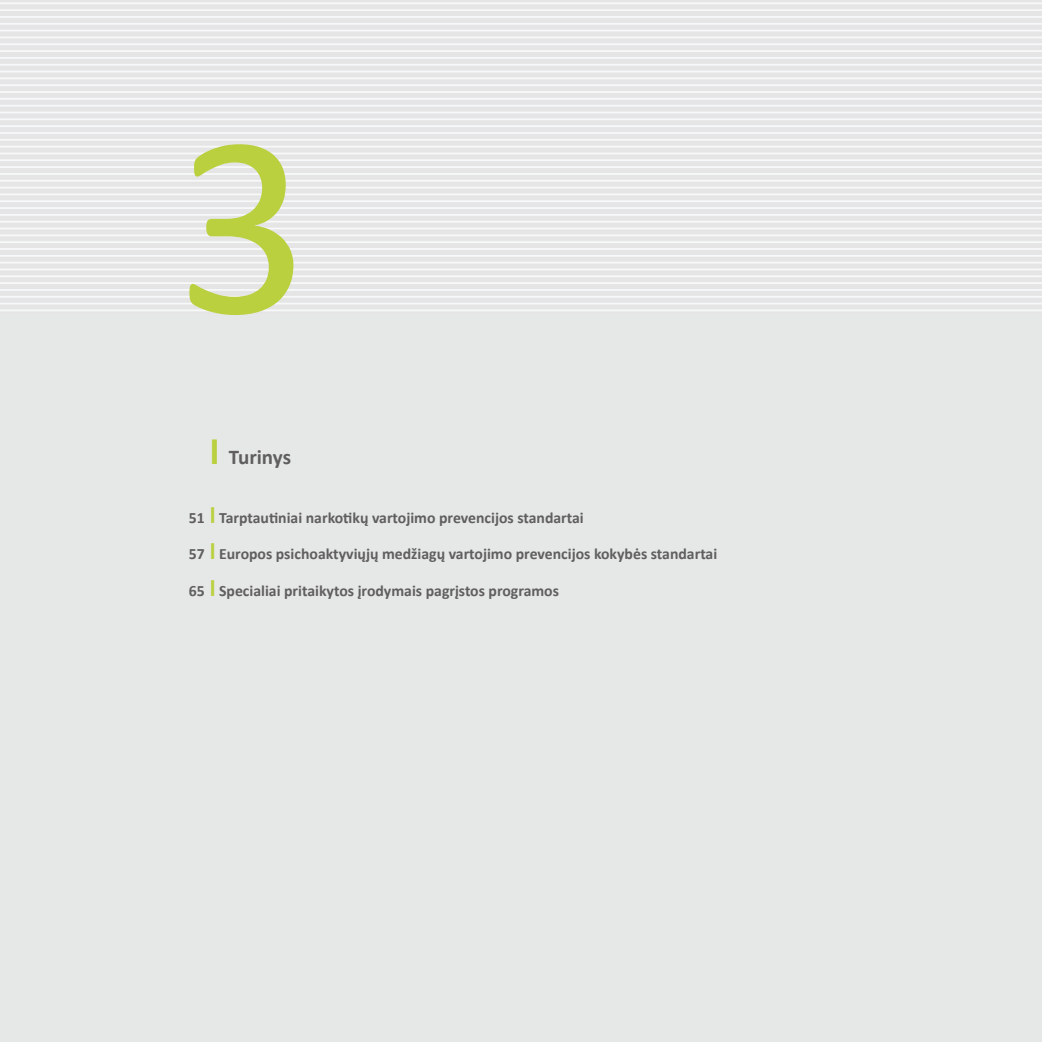
<style>
.page{position:relative;width:1042px;height:1042px;background:#e5e8e7}
.page>*{position:absolute;margin:0;border:0;box-sizing:border-box;transform-origin:0 0}
.t1{font:262.5px "Calibri";color:#bbd03f}
.t2{font:700 21px "Calibri";letter-spacing:-.005em;color:#605e5f}
.t3{font:700 15.75px "Calibri";color:#605e5f}
.s1{font-family:"Arial";font-size:34.12px;color:#bbd03f}
.s2{font-size:23.62px;color:#bbd03f}
</style>
<div class="page">
<hr style="left:0;top:2px;width:1042px;height:2px;background:#f7f8f9">
<hr style="left:0;top:9px;width:1042px;height:2px;background:#f7f8f9">
<hr style="left:0;top:16px;width:1042px;height:2px;background:#f7f8f9">
<hr style="left:0;top:23px;width:1042px;height:2px;background:#f7f8f9">
<hr style="left:0;top:30px;width:1042px;height:2px;background:#f7f8f9">
<hr style="left:0;top:37px;width:1042px;height:1px;background:#f7f8f9">
<hr style="left:0;top:43px;width:1042px;height:2px;background:#f7f8f9">
<hr style="left:0;top:50px;width:1042px;height:2px;background:#f7f8f9">
<hr style="left:0;top:57px;width:1042px;height:2px;background:#f7f8f9">
<hr style="left:0;top:64px;width:1042px;height:2px;background:#f7f8f9">
<hr style="left:0;top:71px;width:1042px;height:1px;background:#f7f8f9">
<hr style="left:0;top:77px;width:1042px;height:2px;background:#f7f8f9">
<hr style="left:0;top:84px;width:1042px;height:2px;background:#f7f8f9">
<hr style="left:0;top:91px;width:1042px;height:2px;background:#f7f8f9">
<hr style="left:0;top:98px;width:1042px;height:2px;background:#f7f8f9">
<hr style="left:0;top:105px;width:1042px;height:2px;background:#f7f8f9">
<hr style="left:0;top:112px;width:1042px;height:1px;background:#f7f8f9">
<hr style="left:0;top:118px;width:1042px;height:2px;background:#f7f8f9">
<hr style="left:0;top:125px;width:1042px;height:2px;background:#f7f8f9">
<hr style="left:0;top:132px;width:1042px;height:2px;background:#f7f8f9">
<hr style="left:0;top:139px;width:1042px;height:2px;background:#f7f8f9">
<hr style="left:0;top:146px;width:1042px;height:2px;background:#f7f8f9">
<hr style="left:0;top:152px;width:1042px;height:2px;background:#f7f8f9">
<hr style="left:0;top:159px;width:1042px;height:2px;background:#f7f8f9">
<hr style="left:0;top:166px;width:1042px;height:2px;background:#f7f8f9">
<hr style="left:0;top:173px;width:1042px;height:2px;background:#f7f8f9">
<hr style="left:0;top:180px;width:1042px;height:2px;background:#f7f8f9">
<hr style="left:0;top:187px;width:1042px;height:1px;background:#f7f8f9">
<hr style="left:0;top:193px;width:1042px;height:2px;background:#f7f8f9">
<hr style="left:0;top:200px;width:1042px;height:2px;background:#f7f8f9">
<hr style="left:0;top:207px;width:1042px;height:2px;background:#f7f8f9">
<hr style="left:0;top:214px;width:1042px;height:2px;background:#f7f8f9">
<hr style="left:0;top:221px;width:1042px;height:2px;background:#f7f8f9">
<hr style="left:0;top:228px;width:1042px;height:1px;background:#f7f8f9">
<hr style="left:0;top:234px;width:1042px;height:2px;background:#f7f8f9">
<hr style="left:0;top:241px;width:1042px;height:2px;background:#f7f8f9">
<hr style="left:0;top:248px;width:1042px;height:2px;background:#f7f8f9">
<hr style="left:0;top:255px;width:1042px;height:2px;background:#f7f8f9">
<hr style="left:0;top:262px;width:1042px;height:2px;background:#f7f8f9">
<hr style="left:0;top:268px;width:1042px;height:2px;background:#f7f8f9">
<hr style="left:0;top:275px;width:1042px;height:2px;background:#f7f8f9">
<hr style="left:0;top:282px;width:1042px;height:2px;background:#f7f8f9">
<hr style="left:0;top:289px;width:1042px;height:2px;background:#f7f8f9">
<hr style="left:0;top:296px;width:1042px;height:2px;background:#f7f8f9">
<hr style="left:0;top:303px;width:1042px;height:1px;background:#f7f8f9">
<hr style="left:0;top:309px;width:1042px;height:2px;background:#f7f8f9">
<h1 class="t1" style="left:176px;top:43px;width:135px">3</h1>
<h2 class="t2" style="left:210px;top:442px;width:83px"><span class="s1">I</span> Turinys</h2>
<p class="t3" style="left:189px;top:507px;width:396px">51 <span class="s2">l</span> Tarptautiniai narkotikų vartojimo prevencijos standartai</p>
<p class="t3" style="left:189px;top:543px;width:530px">57 <span class="s2">l</span> Europos psichoaktyviųjų medžiagų vartojimo prevencijos kokybės standartai</p>
<p class="t3" style="left:189px;top:579px;width:372px">65 <span class="s2">l</span> Specialiai pritaikytos įrodymais pagrįstos programos</p>
</div>
